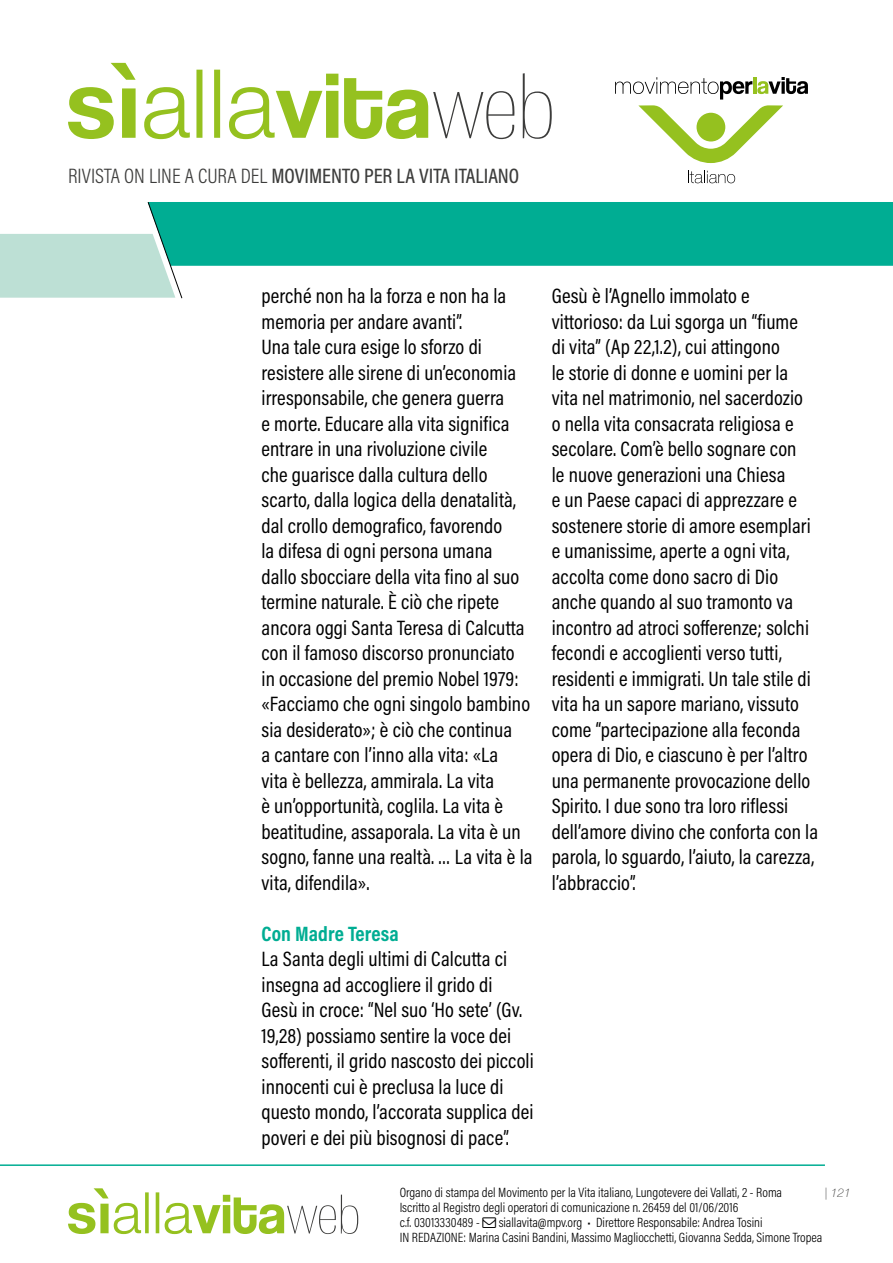
<style>
.page{position:relative;width:893px;height:1263px;background:#fff}
.page>*{position:absolute;margin:0;border:0;box-sizing:border-box;transform-origin:0 0}
.t1{font:21px/25.5px "Acumin Pro Cond";letter-spacing:.005em;color:#000}
.t2{font:500 21px "Acumin Pro Cond";color:#3c3c3b}
.t3{font:700 21px "Acumin Pro Cond";letter-spacing:.005em;color:#00ad93}
.t4{font:300 13.5px/15px "Acumin Pro Cond";color:#000}
.t5{font:italic 100 12px "Helvetica Neue";color:#3c3c3b}
.s1{font-weight:300}
</style>
<div class="page">
<svg style="left:68px;top:63px;width:484px;height:76px"></svg>
<svg style="left:615px;top:77px;width:193px;height:86px"></svg>
<svg style="left:688px;top:171px;width:47px;height:12px"></svg>
<svg style="left:68px;top:1188px;width:290px;height:46px"></svg>
<div style="left:183px;top:202px;width:710px;height:64px;background:#00ad93"></div>
<svg style="left:0;top:202px;width:183px;height:97px"></svg>
<hr style="left:0;top:1164px;width:825px;height:2px;background:#00ad93">
<p class="t2" style="left:68px;top:162px;width:453px"><span class="s1">RIVISTA ON LINE A CURA DEL</span> MOVIMENTO PER LA VITA ITALIANO</p>
<p class="t1" style="left:261px;top:283px;width:272px">perché non ha la forza e non ha la memoria per andare avanti”.<br>Una tale cura esige lo sforzo di resistere alle sirene di un’economia irresponsabile, che genera guerra<br>e morte. Educare alla vita significa entrare in una rivoluzione civile<br>che guarisce dalla cultura dello scarto, dalla logica della denatalità, dal crollo demografico, favorendo<br>la difesa di ogni persona umana dallo sbocciare della vita fino al suo termine naturale. È ciò che ripete ancora oggi Santa Teresa di Calcutta con il famoso discorso pronunciato in occasione del premio Nobel 1979: «Facciamo che ogni singolo bambino sia desiderato»; è ciò che continua<br>a cantare con l’inno alla vita: «La<br>vita è bellezza, ammirala. La vita<br>è un’opportunità, coglila. La vita è beatitudine, assaporala. La vita è un sogno, fanne una realtà. … La vita è la vita, difendila».</p>
<p class="t3" style="left:261px;top:920px;width:139px">Con Madre Teresa</p>
<p class="t1" style="left:261px;top:946px;width:274px">La Santa degli ultimi di Calcutta ci insegna ad accogliere il grido di<br>Gesù in croce: “Nel suo ‘Ho sete’ (Gv.<br>19,28) possiamo sentire la voce dei sofferenti, il grido nascosto dei piccoli innocenti cui è preclusa la luce di questo mondo, l’accorata supplica dei poveri e dei più bisognosi di pace”.</p>
<p class="t1" style="left:552px;top:283px;width:268px">Gesù è l’Agnello immolato e vittorioso: da Lui sgorga un “fiume<br>di vita” (Ap 22,1.2), cui attingono<br>le storie di donne e uomini per la vita nel matrimonio, nel sacerdozio<br>o nella vita consacrata religiosa e secolare. Com’è bello sognare con<br>le nuove generazioni una Chiesa<br>e un Paese capaci di apprezzare e sostenere storie di amore esemplari e umanissime, aperte a ogni vita, accolta come dono sacro di Dio anche quando al suo tramonto va incontro ad atroci sofferenze; solchi fecondi e accoglienti verso tutti, residenti e immigrati. Un tale stile di vita ha un sapore mariano, vissuto come “partecipazione alla feconda opera di Dio, e ciascuno è per l’altro una permanente provocazione dello Spirito. I due sono tra loro riflessi dell’amore divino che conforta con la parola, lo sguardo, l’aiuto, la carezza, l’abbraccio”.</p>
<p class="t4" style="left:400px;top:1184px;width:384px">Organo di stampa del Movimento per la Vita italiano, Lungotevere dei Vallati, 2 - Roma<br>Iscritto al Registro degli operatori di comunicazione n. 26459 del 01/06/2016<br>c.f. 03013330489 -</p>
<p class="t5" style="left:825px;top:1183px;width:28px">| 121</p>
<p class="t4" style="left:400px;top:1214px;width:424px;text-indent:99px">siallavita@mpv.org • Direttore Responsabile: Andrea Tosini<br>IN REDAZIONE: Marina Casini Bandini, Massimo Magliocchetti, Giovanna Sedda, Simone Tropea</p>
</div>
